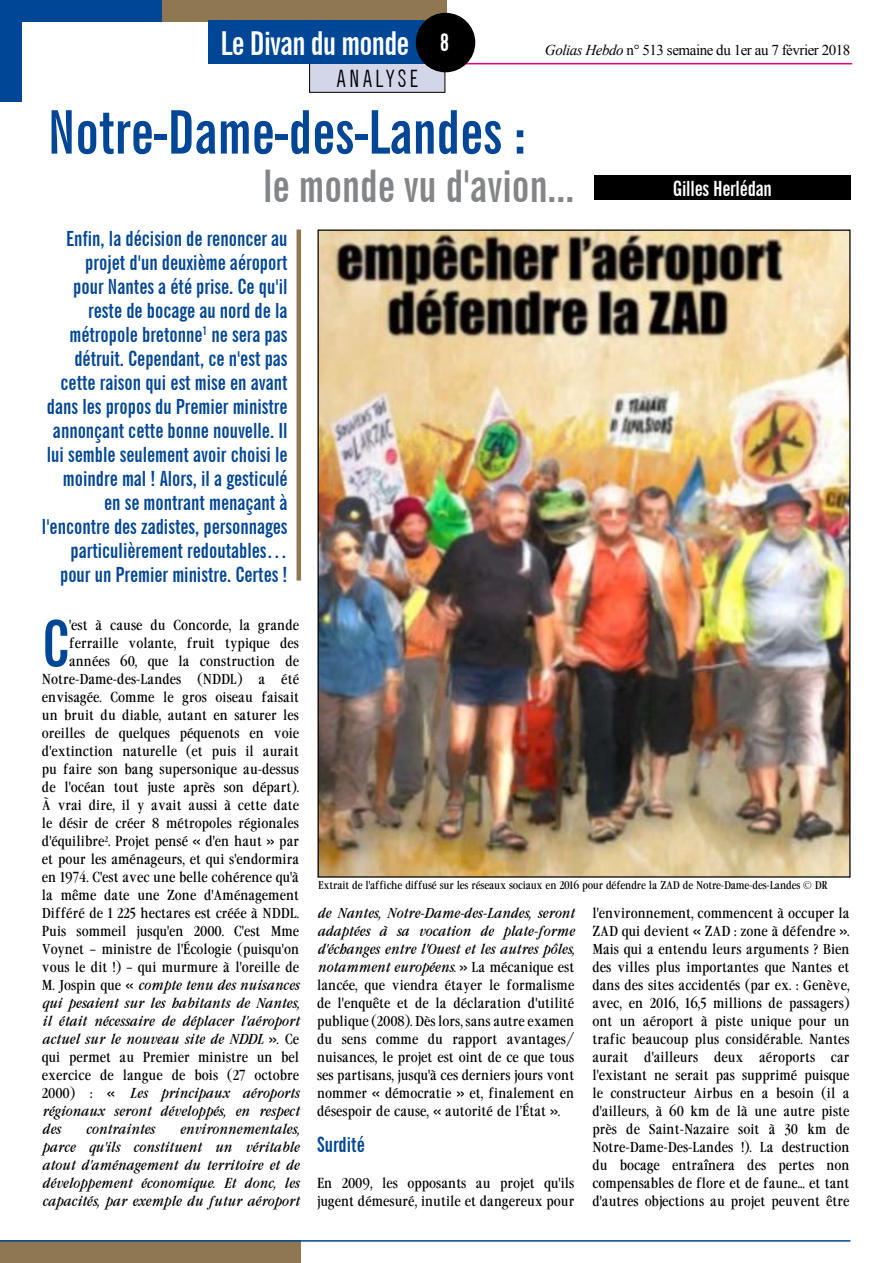
<style>
.page{position:relative;width:893px;height:1263px;background:#fff}
.page>*{position:absolute;margin:0;border:0;box-sizing:border-box;transform-origin:0 0}
.t1{font:700 extra-condensed 63.3px "News Gothic BT";color:#004696}
.t2{font:700 extra-condensed 60px "News Gothic BT";color:#004696}
.t3{font:700 extra-condensed 45px "News Gothic BT";color:#848587}
.t4{font:700 extra-condensed 33px "News Gothic BT";letter-spacing:-.02em;color:#fff}
.t5{font:extra-condensed 24px "News Gothic BT";letter-spacing:.16em;color:#000}
.t6{font:700 extra-condensed 21px/24px "News Gothic BT";color:#004696;text-align:right}
.t7{font:700 extra-condensed 21px "News Gothic BT";letter-spacing:-.01em;color:#fff}
.t8{font:15px "Times New Roman";letter-spacing:-.03em;color:#000}
.t9{font:13.5px/18px "Garamond Cond";color:#000;text-align:justify}
.t10{font:italic 13.5px/18px "Garamond Cond";color:#000;text-align:justify}
.t11{font:10.5px "Garamond Cond";letter-spacing:-.02em;color:#000}
.s1{font-size:24px}
.s2{font-style:italic}
.s3{font-style:normal}
</style>
<div class="page">
<hr style="left:297px;top:230px;width:4px;height:351px;background:#8f7751">
<div style="left:594px;top:176px;width:256px;height:24px;background:#000"></div>
<img style="left:319px;top:232px;width:530px;height:644px">
<div style="left:158px;top:0;width:288px;height:21px;background:#8f7751"></div>
<div style="left:310px;top:63px;width:135px;height:29px;background:#d3d5e9"></div>
<div style="left:309px;top:63px;width:136px;height:30px;border:1px solid #000"></div>
<div style="left:208px;top:20px;width:238px;height:44px;background:#004696"></div>
<hr style="left:447px;top:63px;width:405px;height:1px;background:#e2007a">
<div style="left:0;top:0;width:21px;height:102px;background:#004696"></div>
<div style="left:0;top:0;width:162px;height:21px;background:#004696"></div>
<div style="left:416px;top:13px;width:59px;height:59px;background:#000;border-radius:50%"></div>
<div style="left:0;top:1241px;width:301px;height:22px;background:#8f7751"></div>
<hr style="left:0;top:1240px;width:850px;height:1px;background:#004696">
<h3 class="t4" style="left:221px;top:24px;width:230px">Le Divan du monde <span class="s1">8</span></h3>
<h3 class="t5" style="left:337px;top:64px;width:82px">ANALYSE</h3>
<p class="t8" style="left:545px;top:40px;width:307px"><span class="s2">Golias Hebdo</span> n° 513 semaine du 1er au 7 février 2018</p>
<h2 class="t2" style="left:48px;top:96px;width:480px">Notre-Dame-des-Landes :</h2>
<h3 class="t3" style="left:263px;top:158px;width:313px">le monde vu d'avion...</h3>
<h3 class="t7" style="left:673px;top:175px;width:101px">Gilles Herlédan</h3>
<p class="t6" style="left:42px;top:226px;width:247px">Enfin, la décision de renoncer au projet d'un deuxième aéroport<br>pour Nantes a été prise. Ce qu'il reste de bocage au nord de la métropole bretonne<sup>1</sup> ne sera pas détruit. Cependant, ce n'est pas cette raison qui est mise en avant dans les propos du Premier ministre annonçant cette bonne nouvelle. Il lui semble seulement avoir choisi le moindre mal ! Alors, il a gesticulé en se montrant menaçant à l'encontre des zadistes, personnages particulièrement redoutables… pour un Premier ministre. Certes !</p>
<h1 class="t1" style="left:42px;top:605px;width:29px">C</h1>
<p class="t9" style="left:69px;top:616px;width:232px">'est à cause du Concorde, la grande</p>
<p class="t9" style="left:69px;top:634px;width:232px">ferraille volante, fruit typique des</p>
<p class="t9" style="left:69px;top:652px;width:232px">années 60, que la construction de</p>
<p class="t9" style="left:42px;top:670px;width:259px">Notre-Dame-des-Landes (NDDL) a été</p>
<p class="t9" style="left:42px;top:688px;width:259px">envisagée. Comme le gros oiseau faisait</p>
<p class="t9" style="left:42px;top:706px;width:259px">un bruit du diable, autant en saturer les</p>
<p class="t9" style="left:42px;top:724px;width:259px">oreilles de quelques péquenots en voie</p>
<p class="t9" style="left:42px;top:742px;width:259px">d'extinction naturelle (et puis il aurait</p>
<p class="t9" style="left:42px;top:760px;width:259px">pu faire son bang supersonique au-dessus</p>
<p class="t9" style="left:42px;top:778px;width:259px">de l'océan tout juste après son départ).</p>
<p class="t9" style="left:42px;top:796px;width:259px">À vrai dire, il y avait aussi à cette date</p>
<p class="t9" style="left:42px;top:814px;width:259px">le désir de créer 8 métropoles régionales</p>
<p class="t9" style="left:42px;top:832px;width:259px">d'équilibre<sup>2</sup>. Projet pensé « d'en haut » par</p>
<p class="t9" style="left:42px;top:850px;width:259px">et pour les aménageurs, et qui s'endormira</p>
<p class="t9" style="left:42px;top:868px;width:259px">en 1974. C'est avec une belle cohérence qu'à</p>
<p class="t9" style="left:42px;top:886px;width:259px">la même date une Zone d'Aménagement</p>
<p class="t9" style="left:42px;top:904px;width:259px">Différé de 1 225 hectares est créée à NDDL.</p>
<p class="t9" style="left:42px;top:922px;width:259px">Puis sommeil jusqu'en 2000. C'est Mme</p>
<p class="t9" style="left:42px;top:940px;width:259px">Voynet – ministre de l'écologie (puisqu'on</p>
<p class="t9" style="left:42px;top:958px;width:259px">vous le dit !) – qui murmure à l'oreille de</p>
<p class="t10" style="left:42px;top:976px;width:259px"><span class="s3">M. Jospin que «</span> compte tenu des nuisances</p>
<p class="t10" style="left:42px;top:994px;width:259px">qui pesaient sur les habitants de Nantes,</p>
<p class="t10" style="left:42px;top:1012px;width:259px">il était nécessaire de déplacer l'aéroport</p>
<p class="t10" style="left:42px;top:1030px;width:259px">actuel sur le nouveau site de NDDL <span class="s3">». Ce</span></p>
<p class="t9" style="left:42px;top:1048px;width:259px">qui permet au Premier ministre un bel</p>
<p class="t9" style="left:42px;top:1066px;width:259px">exercice de langue de bois (27 octobre</p>
<p class="t10" style="left:42px;top:1084px;width:259px"><span class="s3">2000) : «</span> Les principaux aéroports</p>
<p class="t10" style="left:42px;top:1102px;width:259px">régionaux seront développés, en respect</p>
<p class="t10" style="left:42px;top:1120px;width:20px">des</p>
<p class="t10" style="left:85px;top:1120px;width:71px">contraintes</p>
<p class="t10" style="left:42px;top:1120px;width:259px;text-indent:137px">environnementales, parce qu'ils constituent un véritable atout d'aménagement du territoire et de développement économique. Et donc, les capacités, par exemple du futur aéroport</p>
<p class="t11" style="left:318px;top:878px;width:511px">Extrait de l'affiche diffusé sur les réseaux sociaux en 2016 pour défendre la ZAD de Notre-Dame-des-Landes © DR</p>
<p class="t9" style="left:317px;top:904px;width:259px"><span class="s2">de Nantes, Notre-Dame-des-Landes, seront adaptées à sa vocation de plate-forme d'échanges entre l'Ouest et les autres pôles, notamment européens.</span> » La mécanique est lancée, que viendra étayer le formalisme de l'enquête et de la déclaration d'utilité publique (2008). Dès lors, sans autre examen du sens comme du rapport avantages/ nuisances, le projet est oint de ce que tous ses partisans, jusqu'à ces derniers jours vont nommer « démocratie » et, finalement en désespoir de cause, « autorité de l’État ».</p>
<h3 class="t6" style="left:317px;top:1132px;width:49px">Surdité</h3>
<p class="t9" style="left:317px;top:1174px;width:259px">En 2009, les opposants au projet qu'ils jugent démesuré, inutile et dangereux pour</p>
<p class="t9" style="left:592px;top:904px;width:259px">l'environnement, commencent à occuper la ZAD qui devient « ZAD : zone à défendre ».<br>Mais qui a entendu leurs arguments ? Bien des villes plus importantes que Nantes et dans des sites accidentés (par ex. : Genève, avec, en 2016, 16,5 millions de passagers) ont un aéroport à piste unique pour un trafic beaucoup plus considérable. Nantes aurait d'ailleurs deux aéroports car l'existant ne serait pas supprimé puisque le constructeur Airbus en a besoin (il a d'ailleurs, à 60 km de là une autre piste près de Saint-Nazaire soit à 30 km de Notre-Dame-Des-Landes !). La destruction du bocage entraînera des pertes non compensables de flore et de faune… et tant d'autres objections au projet peuvent être</p>
</div>
